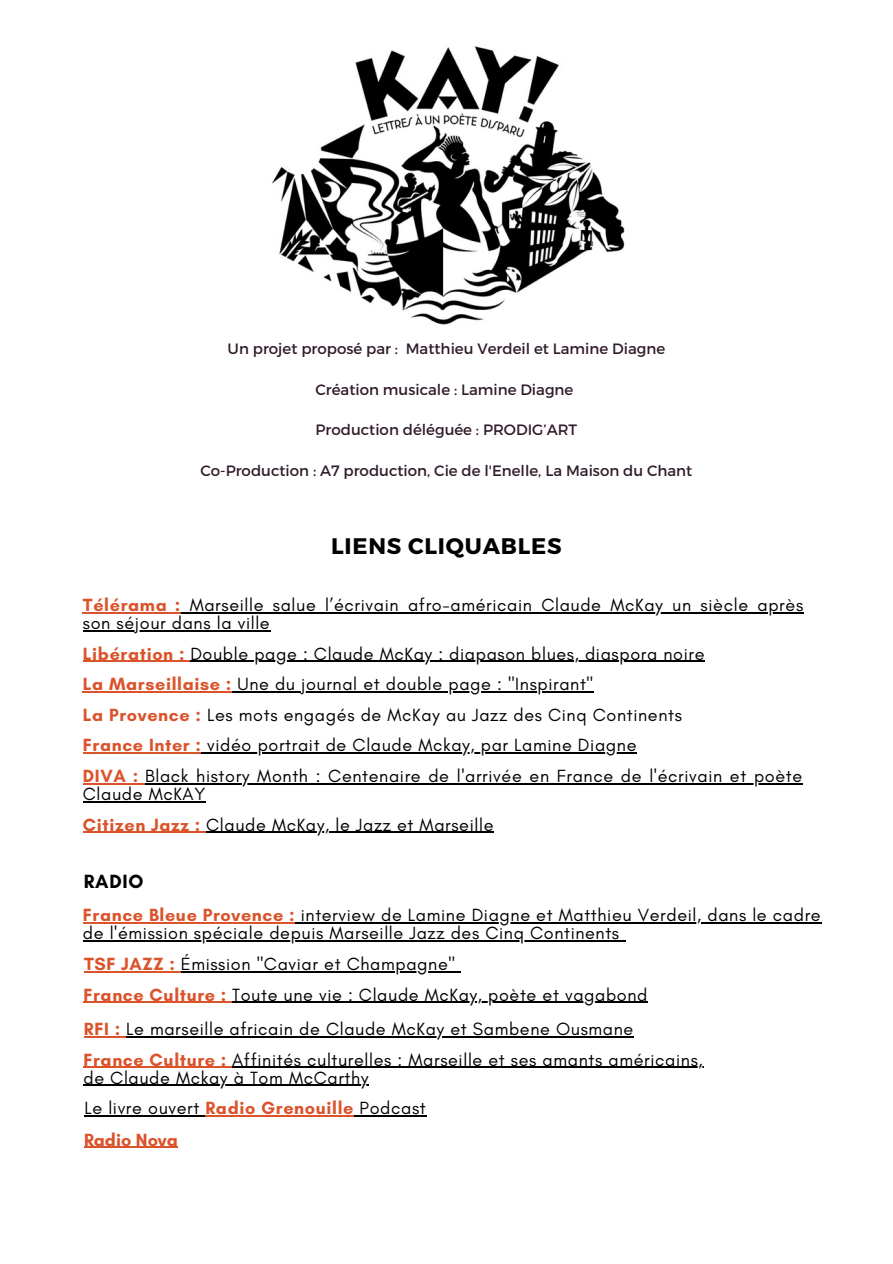
<style>
.page{position:relative;width:893px;height:1264px;background:#fff}
.page>*{position:absolute;margin:0;border:0;box-sizing:border-box;transform-origin:0 0}
.t1{font:700 22.5px "Montserrat";letter-spacing:.035em;color:#000}
.t2{font:700 19.5px "Glacial Indifference";letter-spacing:.035em;color:#000}
.t3{font:18px/18px "Glacial Indifference";letter-spacing:.035em;color:#000}
.t4{font:700 18px "Glacial Indifference";color:#db532b}
.t5{font:15px "Montserrat";color:#311c2b}
.s1{font-weight:700;color:#db532b}
</style>
<div class="page">
<img style="left:272px;top:46px;width:353px;height:279px">
<hr style="left:83px;top:831px;width:123px;height:1px;background:#db532b">
<hr style="left:206px;top:831px;width:288px;height:1px;background:#000">
<hr style="left:83px;top:612px;width:98px;height:1px;background:#db532b">
<hr style="left:181px;top:612px;width:622px;height:1px;background:#000">
<hr style="left:83px;top:630px;width:187px;height:1px;background:#000">
<hr style="left:83px;top:660px;width:107px;height:1px;background:#db532b">
<hr style="left:190px;top:660px;width:515px;height:1px;background:#000">
<hr style="left:83px;top:691px;width:149px;height:1px;background:#db532b">
<hr style="left:232px;top:691px;width:362px;height:1px;background:#000">
<hr style="left:83px;top:752px;width:119px;height:1px;background:#db532b">
<hr style="left:202px;top:752px;width:435px;height:1px;background:#000">
<hr style="left:83px;top:1001px;width:149px;height:1px;background:#db532b">
<hr style="left:232px;top:1001px;width:416px;height:1px;background:#000">
<hr style="left:84px;top:1036px;width:42px;height:1px;background:#db532b">
<hr style="left:126px;top:1036px;width:508px;height:1px;background:#000">
<hr style="left:83px;top:1066px;width:149px;height:1px;background:#db532b">
<hr style="left:232px;top:1066px;width:471px;height:1px;background:#000">
<hr style="left:83px;top:1084px;width:286px;height:1px;background:#000">
<hr style="left:84px;top:1115px;width:121px;height:1px;background:#000">
<hr style="left:205px;top:1115px;width:149px;height:1px;background:#db532b">
<hr style="left:354px;top:1115px;width:72px;height:1px;background:#000">
<hr style="left:84px;top:971px;width:97px;height:1px;background:#db532b">
<hr style="left:181px;top:971px;width:274px;height:1px;background:#000">
<hr style="left:83px;top:922px;width:212px;height:1px;background:#db532b">
<hr style="left:295px;top:922px;width:526px;height:1px;background:#000">
<hr style="left:83px;top:940px;width:536px;height:1px;background:#000">
<hr style="left:84px;top:1146px;width:94px;height:1px;background:#db532b">
<hr style="left:83px;top:783px;width:62px;height:1px;background:#db532b">
<hr style="left:145px;top:783px;width:657px;height:1px;background:#000">
<hr style="left:83px;top:801px;width:123px;height:1px;background:#000">
<p class="t5" style="left:227px;top:339px;width:439px">Un projet proposé par : Matthieu Verdeil et Lamine Diagne</p>
<p class="t5" style="left:315px;top:379px;width:259px">Création musicale : Lamine Diagne</p>
<p class="t5" style="left:315px;top:420px;width:263px">Production déléguée : PRODIG’ART</p>
<p class="t5" style="left:200px;top:460px;width:493px">Co-Production : A7 production, Cie de l'Enelle, La Maison du Chant</p>
<p class="t1" style="left:331px;top:531px;width:232px">LIENS CLIQUABLES</p>
<p class="t3" style="left:83px;top:595px;width:721px"><span class="s1">Télérama :</span> Marseille salue l’écrivain afro-américain Claude McKay un siècle après son séjour dans la ville</p>
<p class="t3" style="left:83px;top:644px;width:623px"><span class="s1">Libération :</span> Double page : Claude McKay : diapason blues, diaspora noire</p>
<p class="t3" style="left:83px;top:675px;width:512px"><span class="s1">La Marseillaise :</span> Une du journal et double page : "Inspirant"</p>
<p class="t3" style="left:83px;top:705px;width:600px"><span class="s1">La Provence :</span> Les mots engagés de McKay au Jazz des Cinq Continents</p>
<p class="t3" style="left:83px;top:736px;width:555px"><span class="s1">France Inter :</span> vidéo portrait de Claude Mckay, par Lamine Diagne</p>
<p class="t3" style="left:83px;top:766px;width:721px"><span class="s1">DIVA :</span> Black history Month : Centenaire de l'arrivée en France de l'écrivain et poète<br>Claude McKAY</p>
<p class="t3" style="left:83px;top:815px;width:412px"><span class="s1">Citizen Jazz :</span> Claude McKay, le Jazz et Marseille</p>
<p class="t2" style="left:84px;top:869px;width:61px">RADIO</p>
<p class="t3" style="left:83px;top:906px;width:739px"><span class="s1">France Bleue Provence :</span> interview de Lamine Diagne et Matthieu Verdeil, dans le cadre</p>
<p class="t3" style="left:83px;top:924px;width:538px">de l'émission spéciale depuis Marseille Jazz des Cinq Continents</p>
<p class="t3" style="left:84px;top:954px;width:372px"><span class="s1">TSF JAZZ :</span> Émission "Caviar et Champagne"</p>
<p class="t3" style="left:83px;top:985px;width:565px"><span class="s1">France Culture :</span> Toute une vie : Claude McKay, poète et vagabond</p>
<p class="t3" style="left:84px;top:1019px;width:551px"><span class="s1">RFI :</span> Le marseille africain de Claude McKay et Sambene Ousmane</p>
<p class="t3" style="left:83px;top:1050px;width:620px"><span class="s1">France Culture :</span> Affinités culturelles : Marseille et ses amants américains,</p>
<p class="t3" style="left:83px;top:1068px;width:286px">de Claude Mckay à Tom McCarthy</p>
<p class="t3" style="left:84px;top:1098px;width:343px">Le livre ouvert <span class="s1">Radio Grenouille</span> Podcast</p>
<p class="t4" style="left:84px;top:1128px;width:95px">Radio Nova</p>
</div>
